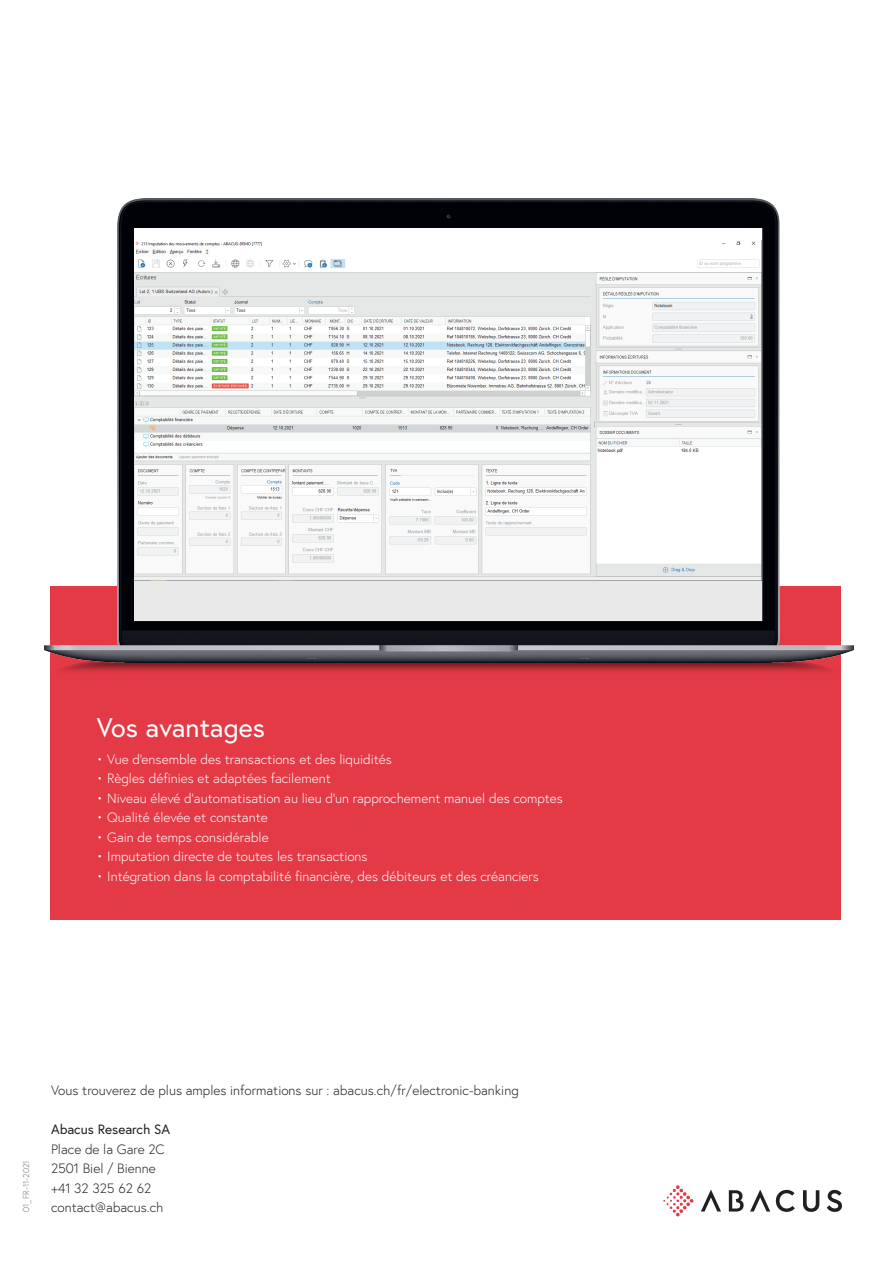
<style>
.page{position:relative;width:893px;height:1263px;background:#fff}
.page>*{position:absolute;margin:0;border:0;box-sizing:border-box;transform-origin:0 0}
.Subhead_18pt{font:27px "Europa";color:#fff}
.Aufzählung_negativ{font:300 13.5px "Europa";color:#fff}
.Lauftext_links_9pt{font:300 13.5px "Europa";color:#231f20}
.Lauftext_links_9pt-2{font:13.5px "Europa";color:#231f20}
.DRUCKCODE_5_75pt{font:300 8.7px "Europa";color:#76787b}
</style>
<div class="page">
<svg style="left:776px;top:1190px;width:19px;height:22px"></svg>
<svg style="left:827px;top:1190px;width:15px;height:22px"></svg>
<svg style="left:803px;top:1190px;width:16px;height:22px"></svg>
<svg style="left:701px;top:1189px;width:20px;height:22px"></svg>
<svg style="left:750px;top:1189px;width:20px;height:22px"></svg>
<svg style="left:729px;top:1190px;width:15px;height:21px"></svg>
<svg style="left:663px;top:1185px;width:31px;height:31px"></svg>
<div style="left:50px;top:586px;width:791px;height:334px;background:#e33a46"></div>
<img style="left:61px;top:662px;width:769px;height:10px">
<img style="left:45px;top:198px;width:808px;height:464px">
<div style="left:135px;top:581px;width:627px;height:39px;background:#e9e9e9"></div>
<div style="left:135px;top:229px;width:627px;height:18px;background:#fff"></div>
<img style="left:135px;top:241px;width:627px;height:340px">
<p class="Subhead_18pt" style="left:97px;top:710px;width:170px">Vos avantages</p>
<p class="Aufzählung_negativ" style="left:97px;top:750px;width:297px">• Vue d'ensemble des transactions et des liquidités</p>
<p class="Aufzählung_negativ" style="left:97px;top:770px;width:236px">• Règles définies et adaptées facilement</p>
<p class="Aufzählung_negativ" style="left:97px;top:789px;width:468px">• Niveau élevé d'automatisation au lieu d'un rapprochement manuel des comptes</p>
<p class="Aufzählung_negativ" style="left:97px;top:809px;width:173px">• Qualité élevée et constante</p>
<p class="Aufzählung_negativ" style="left:97px;top:828px;width:174px">• Gain de temps considérable</p>
<p class="Aufzählung_negativ" style="left:97px;top:848px;width:273px">• Imputation directe de toutes les transactions</p>
<p class="Aufzählung_negativ" style="left:97px;top:867px;width:444px">• Intégration dans la comptabilité financière, des débiteurs et des créanciers</p>
<p class="DRUCKCODE_5_75pt" style="left:21px;top:1212px;width:53px;rotate:-90deg">01_FR-11-2021</p>
<p class="Lauftext_links_9pt" style="left:51px;top:1082px;width:469px">Vous trouverez de plus amples informations sur : abacus.ch/fr/electronic-banking</p>
<p class="Lauftext_links_9pt-2" style="left:51px;top:1121px;width:121px">Abacus Research SA</p>
<p class="Lauftext_links_9pt" style="left:51px;top:1140px;width:115px">Place de la Gare 2C</p>
<p class="Lauftext_links_9pt" style="left:51px;top:1160px;width:106px">2501 Biel / Bienne</p>
<p class="Lauftext_links_9pt" style="left:51px;top:1179px;width:102px">+41 32 325 62 62</p>
<p class="Lauftext_links_9pt" style="left:51px;top:1199px;width:114px">contact@abacus.ch</p>
</div>
